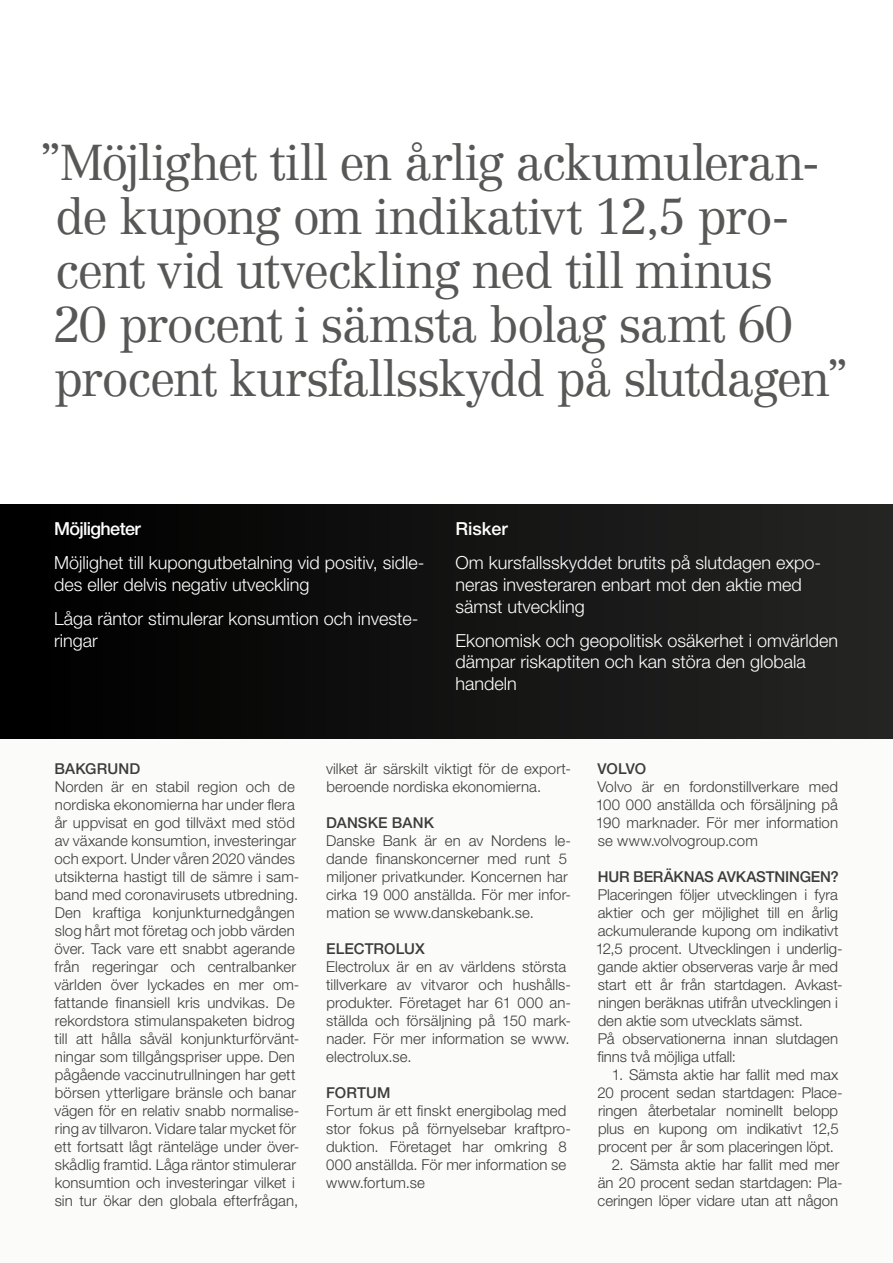
<style>
.page{position:relative;width:893px;height:1263px;background:#fff}
.page>*{position:absolute;margin:0;border:0;box-sizing:border-box;transform-origin:0 0}
.t1{font:300 49.5px/54px "Centennial LT Std";letter-spacing:-.035em;color:#575756}
.t2{font:300 18px/21.6px "Helvetica Neue LT Std";color:#fff}
.t3{font:500 18px "Helvetica Neue LT Std";letter-spacing:-.035em;color:#fff}
.t4{font:300 15px/18px "Helvetica Neue LT Std";letter-spacing:.005em;color:#3c3c3b}
.t5{font:500 15px "Helvetica Neue LT Std";color:#3c3c3b}
</style>
<div class="page">
<div style="left:0;top:730px;width:893px;height:533px;background:#fbfbf9"></div>
<div style="left:0;top:504px;width:893px;height:234px;background:linear-gradient(to right,#000,#252524)"></div>
<h1 class="t1" style="left:39px;top:136px;width:811px">”Möjlighet till en årlig ackumuleran&shy;de kupong om indikativt 12,5 pro&shy;cent vid utveckling ned till minus<br>20 procent i sämsta bolag samt 60 procent kursfallsskydd på slutdagen”</h1>
<p class="t3" style="left:54px;top:518px;width:88px">Möjligheter</p>
<p class="t2" style="left:54px;top:552px;width:372px">Möjlighet till kupongutbetalning vid positiv, sidle&shy;des eller delvis negativ utveckling</p>
<p class="t2" style="left:54px;top:608px;width:366px">Låga räntor stimulerar konsumtion och investe&shy;ringar</p>
<p class="t3" style="left:455px;top:518px;width:54px">Risker</p>
<p class="t2" style="left:455px;top:552px;width:367px">Om kursfallsskyddet brutits på slutdagen expo&shy;neras investeraren enbart mot den aktie med sämst utveckling</p>
<p class="t2" style="left:455px;top:629px;width:384px">Ekonomisk och geopolitisk osäkerhet i omvärlden dämpar riskaptiten och kan störa den globala handeln</p>
<p class="t5" style="left:55px;top:760px;width:87px">BAKGRUND</p>
<p class="t4" style="left:54px;top:777px;width:247px">Norden är en stabil region och de nordiska ekonomierna har under flera år uppvisat en god tillväxt med stöd av växande konsumtion, investeringar och export. Under våren 2020 vändes utsikterna hastigt till de sämre i sam&shy;band med coronavirusets utbredning.<br>Den kraftiga konjunkturnedgången slog hårt mot företag och jobb värden över. Tack vare ett snabbt agerande från regeringar och centralbanker världen över lyckades en mer om&shy;fattande finansiell kris undvikas. De rekordstora stimulanspaketen bidrog till att hålla såväl konjunkturförvänt&shy;ningar som tillgångspriser uppe. Den pågående vaccinutrullningen har gett börsen ytterligare bränsle och banar vägen för en relativ snabb normalise&shy;ring av tillvaron. Vidare talar mycket för ett fortsatt lågt ränteläge under över&shy;skådlig framtid. Låga räntor stimulerar konsumtion och investeringar vilket i sin tur ökar den globala efterfrågan,</p>
<p class="t4" style="left:326px;top:759px;width:246px">vilket är särskilt viktigt för de export&shy;beroende nordiska ekonomierna.</p>
<p class="t5" style="left:326px;top:814px;width:109px">DANSKE BANK</p>
<p class="t4" style="left:326px;top:831px;width:247px">Danske Bank är en av Nordens le&shy;dande finanskoncerner med runt 5 miljoner privatkunder. Koncernen har cirka 19 000 anställda. För mer infor&shy;mation se www.danskebank.se.</p>
<p class="t5" style="left:326px;top:940px;width:100px">ELECTROLUX</p>
<p class="t4" style="left:326px;top:957px;width:246px">Electrolux är en av världens största tillverkare av vitvaror och hushålls&shy;produkter. Företaget har 61 000 an&shy;ställda och försäljning på 150 mark&shy;nader. För mer information se www. electrolux.se.</p>
<p class="t5" style="left:326px;top:1084px;width:66px">FORTUM</p>
<p class="t4" style="left:326px;top:1101px;width:246px">Fortum är ett finskt energibolag med stor fokus på förnyelsebar kraftpro&shy;duktion. Företaget har omkring 8<br>000 anställda. För mer information se www.fortum.se</p>
<p class="t5" style="left:597px;top:760px;width:50px">VOLVO</p>
<p class="t4" style="left:596px;top:777px;width:244px;text-align:justify">Volvo är en fordonstillverkare med 100 000 anställda och försäljning på 190 marknader. För mer information se www.volvogroup.com</p>
<p class="t5" style="left:598px;top:868px;width:243px">HUR BERÄKNAS AVKASTNINGEN?</p>
<p class="t4" style="left:596px;top:885px;width:248px">Placeringen följer utvecklingen i fyra aktier och ger möjlighet till en årlig ackumulerande kupong om indikativt 12,5 procent. Utvecklingen i underlig&shy;gande aktier observeras varje år med start ett år från startdagen. Avkast&shy;ningen beräknas utifrån utvecklingen i den aktie som utvecklats sämst.<br>På observationerna innan slutdagen finns två möjliga utfall:</p>
<p class="t4" style="left:597px;top:1065px;width:247px;text-indent:15px">1. Sämsta aktie har fallit med max 20 procent sedan startdagen: Place&shy;ringen återbetalar nominellt belopp plus en kupong om indikativt 12,5 procent per år som placeringen löpt.</p>
<p class="t4" style="left:598px;top:1155px;width:247px;text-indent:14px">2. Sämsta aktie har fallit med mer än 20 procent sedan startdagen: Pla&shy;ceringen löper vidare utan att någon</p>
</div>
